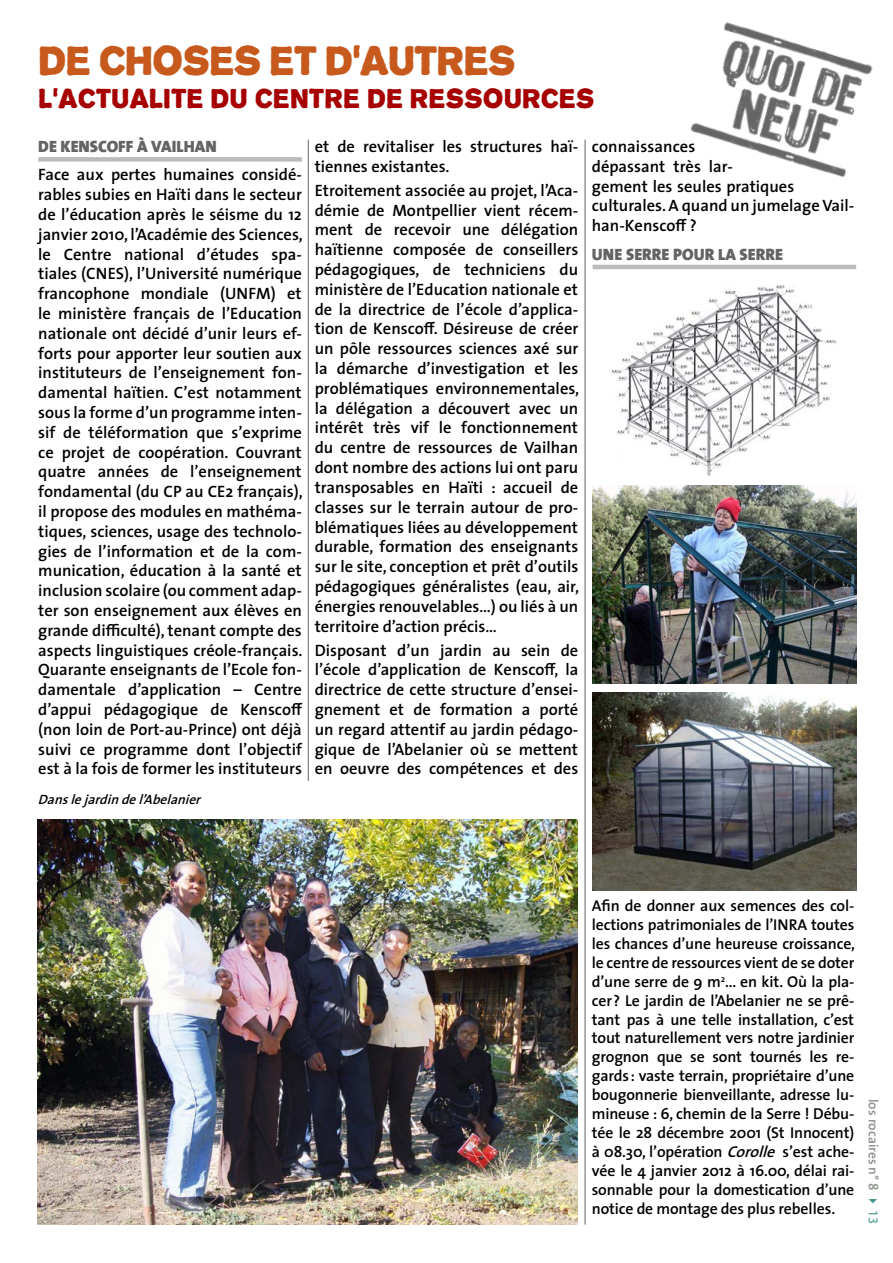
<style>
.page{position:relative;width:893px;height:1263px;background:#fff}
.page>*{position:absolute;margin:0;border:0;box-sizing:border-box;transform-origin:0 0}
.t1{font:36px "Propaganda";letter-spacing:-.03em;color:#c7591c}
.t2{font:24px "Propaganda";color:#a60000}
.t3{font:600 16.5px/19.8px "The Sans";color:#000;text-align:justify}
.t4{font:900 16.5px "The Sans";color:#646464}
.t5{font:600 15.75px/18.9px "The Sans";letter-spacing:-.01em;color:#000;text-align:justify}
.t6{font:italic 600 13.5px "The Sans";color:#000}
.t7{font:600 13.5px "The Sans";color:#8b938a}
.s1{font-style:italic}
.s2{color:#42938a}
.s3{font-family:"Myriad Pro";font-weight:400;color:#42938a}
</style>
<div class="page">
<hr style="left:308px;top:140px;width:1px;height:641px;background:#646464">
<hr style="left:585px;top:140px;width:1px;height:1085px;background:#646464">
<div style="left:38px;top:157px;width:264px;height:5px;background:#bbb"></div>
<img style="left:38px;top:820px;width:540px;height:405px">
<img style="left:690px;top:22px;width:183px;height:156px">
<hr style="left:593px;top:265px;width:263px;height:4px;background:#bbb">
<img style="left:611px;top:285px;width:226px;height:191px">
<img style="left:593px;top:486px;width:263px;height:197px">
<img style="left:593px;top:693px;width:263px;height:198px">
<h1 class="t1" style="left:38px;top:29px;width:479px">DE CHOSES ET D’AUTRES</h1>
<h2 class="t2" style="left:38px;top:77px;width:558px">L’ACTUALITE DU CENTRE DE RESSOURCES</h2>
<p class="t3" style="left:315px;top:136px;width:265px">et de revitaliser les structures haï&shy;tiennes existantes.</p>
<p class="t3" style="left:315px;top:180px;width:266px">Etroitement associée au projet, l’Aca&shy;démie de Montpellier vient récem&shy;ment de recevoir une délégation haïtienne composée de conseillers pédagogiques, de techniciens du ministère de l’Education nationale et de la directrice de l’école d’applica&shy;tion de Kenscoff. Désireuse de créer un pôle ressources sciences axé sur la démarche d’investigation et les problématiques environnementales, la délégation a découvert avec un intérêt très vif le fonctionnement du centre de ressources de Vailhan dont nombre des actions lui ont paru transposables en Haïti : accueil de classes sur le terrain autour de pro&shy;blématiques liées au développement durable, formation des enseignants sur le site, conception et prêt d’outils pédagogiques généralistes (eau, air, énergies renouvelables…) ou liés à un territoire d’action précis…</p>
<p class="t3" style="left:315px;top:640px;width:265px">Disposant d’un jardin au sein de l’école d’application de Kenscoff, la directrice de cette structure d’ensei&shy;gnement et de formation a porté un regard attentif au jardin pédago&shy;gique de l’Abelanier où se mettent en oeuvre des compétences et des</p>
<p class="t6" style="left:38px;top:788px;width:169px">Danslejardindel’Abelanier</p>
<p class="t4" style="left:38px;top:132px;width:180px">DE KENSCOFF À VAILHAN</p>
<p class="t3" style="left:38px;top:164px;width:266px">Face aux pertes humaines considé&shy;rables subies en Haïti dans le secteur de l’éducation après le séisme du 12 janvier 2010, l’Académie des Sciences, le Centre national d’études spa&shy;tiales (CNES), l’Université numérique francophone mondiale (UNFM) et le ministère français de l’Education nationale ont décidé d’unir leurs ef&shy;forts pour apporter leur soutien aux instituteurs de l’enseignement fon&shy;damental haïtien. C’est notamment sous la forme d’un programme inten&shy;sif de téléformation que s’exprime ce projet de coopération. Couvrant quatre années de l’enseignement fondamental (du CP au CE2 français), il propose des modules en mathéma&shy;tiques, sciences, usage des technolo&shy;gies de l’information et de la com&shy;munication, éducation à la santé et inclusion scolaire (ou comment adap&shy;ter son enseignement aux élèves en grande difficulté), tenant compte des aspects linguistiques créole-français.<br>Quarante enseignants de l’Ecole fon&shy;damentale d’application – Centre d’appui pédagogique de Kenscoff (non loin de Port-au-Prince) ont déjà suivi ce programme dont l’objectif est à la fois de former les instituteurs</p>
<p class="t3" style="left:592px;top:136px;width:264px;text-align:left">connaissances<br>dépassant très lar-<br>gement les seules pratiques culturales. A quand un jumelage Vail&shy;han-Kenscoff ?</p>
<p class="t4" style="left:592px;top:240px;width:193px">UNE SERRE POUR LA SERRE</p>
<p class="t5" style="left:592px;top:896px;width:265px">Afin de donner aux semences des col&shy;lections patrimoniales de l’INRA toutes les chances d’une heureuse croissance, le centre de ressources vient de se doter d’une serre de 9 m<sup>2</sup>... en kit. Où la pla&shy;cer? Le jardin de l’Abelanier ne se prê&shy;tant pas à une telle installation, c’est tout naturellement vers notre jardinier grognon que se sont tournés les re&shy;gards: vaste terrain, propriétaire d’une bougonnerie bienveillante, adresse lu&shy;mineuse : 6, chemin de la Serre ! Débu&shy;tée le 28 décembre 2001 (St Innocent) à 08.30, l’opération <span class="s1">Corolle</span> s’est ache&shy;vée le 4 janvier 2012 à 16.00, délai rai&shy;sonnable pour la domestication d’une notice de montage des plus rebelles.</p>
<p class="t7" style="left:884px;top:1099px;width:127px;rotate:90deg">los rocaires n° 8 <span class="s2">✔</span> <span class="s3">13</span></p>
</div>
